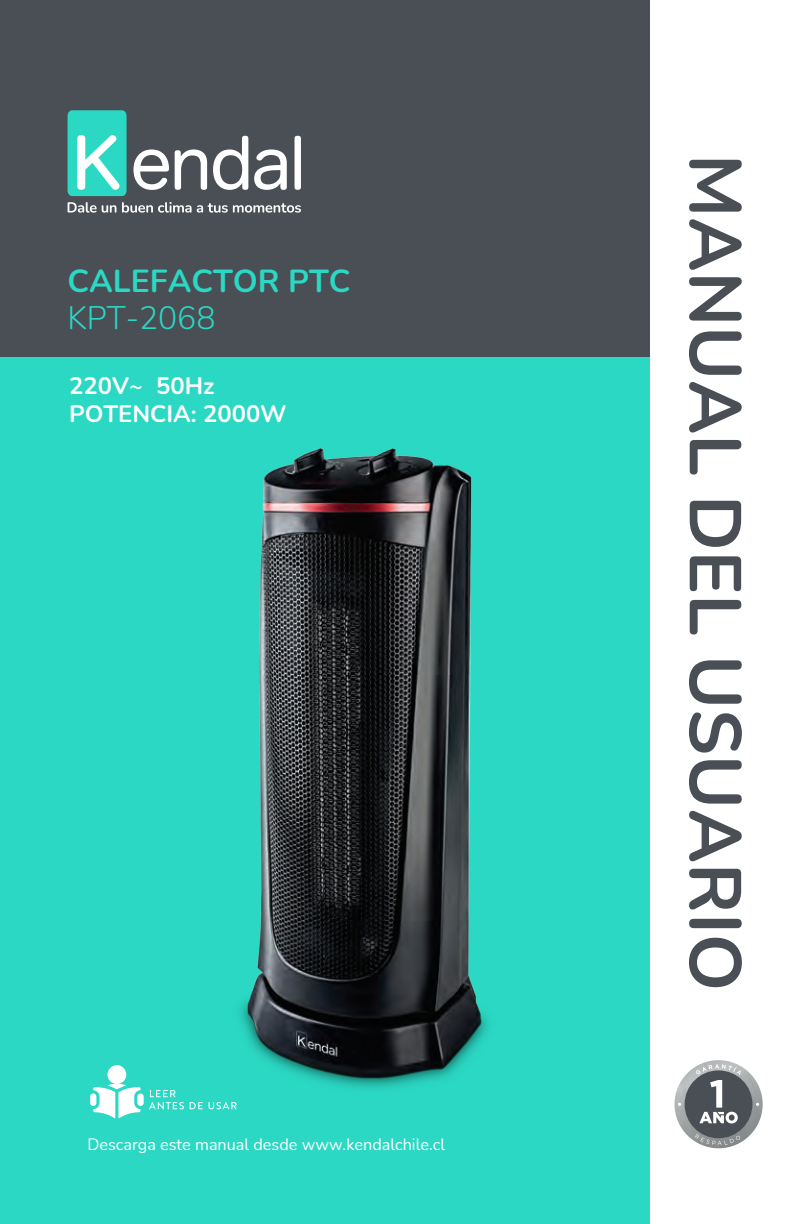
<style>
.page{position:relative;width:792px;height:1224px;background:#fff}
.page>*{position:absolute;margin:0;border:0;box-sizing:border-box;transform-origin:0 0}
.t1{font:700 73px "Nunito";color:#4a4f55}
.t2{font:700 32px "Nunito";color:#2bd8c4}
.t3{font:300 32px "Nunito";color:#2bd8c4}
.t4{font:700 23.8px/28.6px "Nunito";color:#fff}
.t5{font:16.2px "Nunito";color:#fff}
</style>
<div class="page">
<div style="left:0;top:0;width:650px;height:1224px;background:#2bd8c4"></div>
<div style="left:0;top:0;width:650px;height:357px;background:#4a4f55"></div>
<div style="left:107px;top:1065px;width:19px;height:19px;background:#fff;border-radius:50%"></div>
<div style="left:137px;top:1093px;width:7px;height:13px;background:#fff;border-radius:3px"></div>
<div style="left:90px;top:1093px;width:6px;height:13px;background:#fff;border-radius:3px"></div>
<svg style="left:93px;top:1084px;width:48px;height:35px"></svg>
<svg style="left:149px;top:1090px;width:35px;height:19px"></svg>
<svg style="left:190px;top:1102px;width:47px;height:7px"></svg>
<svg style="left:133px;top:149px;width:36px;height:41px"></svg>
<svg style="left:175px;top:149px;width:32px;height:41px"></svg>
<svg style="left:213px;top:136px;width:35px;height:54px"></svg>
<svg style="left:254px;top:149px;width:33px;height:41px"></svg>
<svg style="left:295px;top:136px;width:6px;height:54px"></svg>
<svg style="left:68px;top:110px;width:59px;height:86px;background:#55ddcd"></svg>
<svg style="left:68px;top:202px;width:48px;height:11px"></svg>
<svg style="left:122px;top:202px;width:179px;height:11px"></svg>
<img style="left:675px;top:1060px;width:88px;height:88px;border-radius:44px">
<div style="left:685px;top:1070px;width:67px;height:68px;background:#4a4f55;border-radius:50%"></div>
<svg style="left:695px;top:1134px;width:45px;height:11px"></svg>
<svg style="left:696px;top:1064px;width:45px;height:60px"></svg>
<img style="left:240px;top:447px;width:248px;height:641px">
<p class="t2" style="left:68px;top:258px;width:284px">CALEFACTOR PTC</p>
<p class="t3" style="left:68px;top:296px;width:149px">KPT-2068</p>
<p class="t4" style="left:69px;top:370px;width:219px">220V~ 50Hz<br>POTENCIA: 2000W</p>
<p class="t5" style="left:87px;top:1133px;width:359px">Descarga este manual desde www.kendalchile.cl</p>
<p class="t1" style="left:767px;top:154px;width:839px;rotate:90deg">MANUAL DEL USUARIO</p>
</div>
